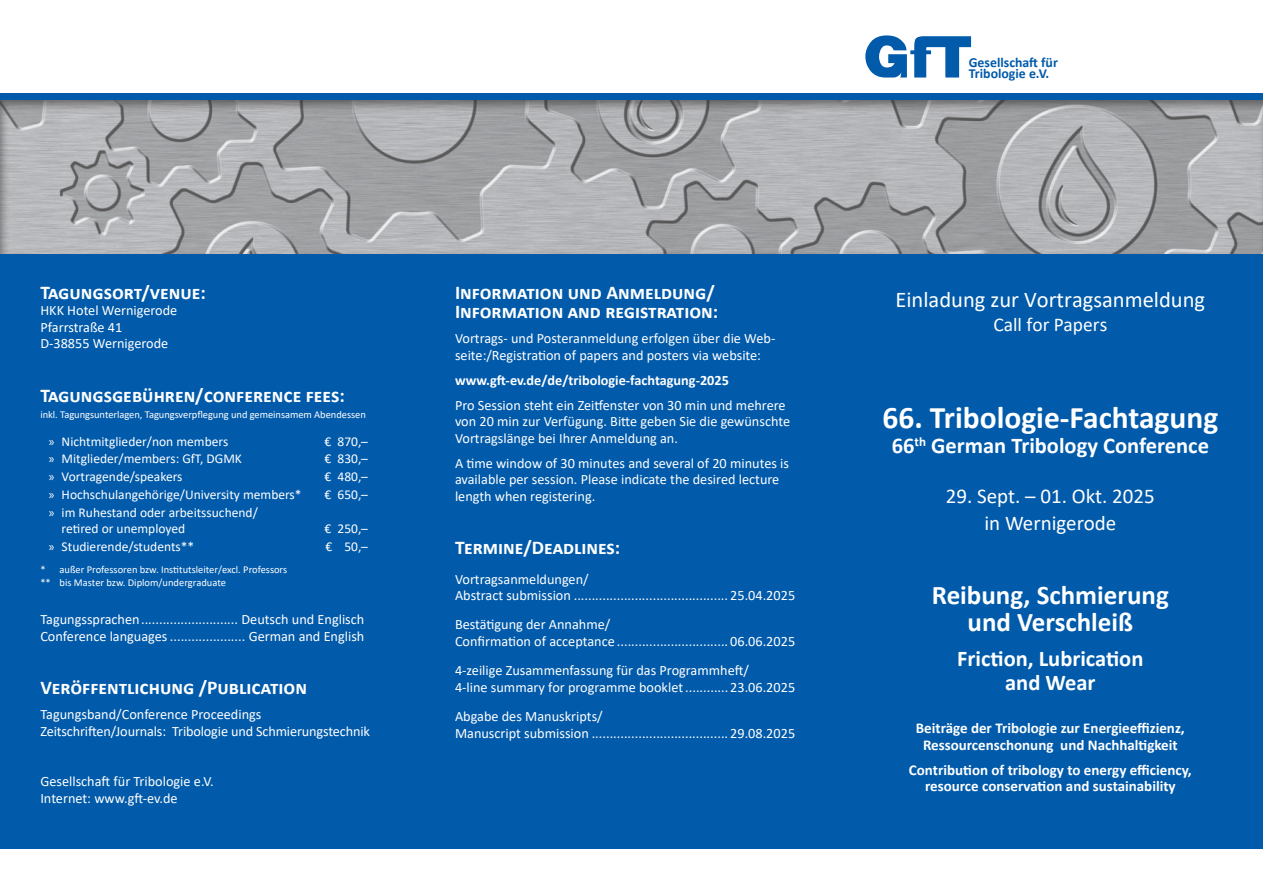
<style>
.page{position:relative;width:1263px;height:893px;background:#fff}
.page>*{position:absolute;margin:0;border:0;box-sizing:border-box;transform-origin:0 0}
.t1{font:700 31.5px "Calibri";color:#fff}
.t2{font:700 27px/27px "Calibri";color:#fff;text-align:center}
.t3{font:700 22.5px/24px "Calibri";color:#fff;text-align:center}
.t4{font:22.5px "Calibri";color:#fff}
.t5{font:21px/27px "Calibri";color:#fff;text-align:center}
.Überschrift_1_weiß{font:700 19.5px/19.5px "Calibri";color:#fff}
.t6{font:19.5px "Calibri";color:#fff}
.t7{font:700 15px/16.5px "Calibri";color:#fff;text-align:center}
.Standard_weiß{font:14.25px/16.5px "Calibri";color:#fff}
.Standard_weiß-2{font:700 14.25px "Calibri";color:#fff}
.t8{font:700 13.8px "Calibri";color:#015aaa}
.Aufzählung_1_weiß{font:13.5px/16.5px "Calibri";color:#fff}
.Standard_weiß-3{font:10.5px "Calibri";letter-spacing:-.005em;color:#fff}
.s1{font-family:"Myriad Pro"}
</style>
<div class="page">
<div style="left:0;top:99px;width:1263px;height:157px;background:#231f20;opacity:.75"></div>
<div style="left:0;top:94px;width:1263px;height:6px;background:#015aaa"></div>
<svg style="left:865px;top:35px;width:106px;height:43px"></svg>
<div style="left:0;top:255px;width:1263px;height:594px;background:#015aaa"></div>
<p class="Überschrift_1_weiß" style="left:40px;top:282px;width:167px">Tagungsort/venue:</p>
<p class="Standard_weiß" style="left:40px;top:302px;width:138px">HKK Hotel Wernigerode</p>
<p class="Standard_weiß" style="left:40px;top:319px;width:83px">Pfarrstraße 41</p>
<p class="Standard_weiß" style="left:40px;top:335px;width:129px">D-38855 Wernigerode</p>
<p class="Überschrift_1_weiß" style="left:40px;top:385px;width:306px">Tagungsgebühren/conference fees:</p>
<p class="Standard_weiß-3" style="left:40px;top:408px;width:327px">inkl. Tagungsunterlagen, Tagungsverpflegung und gemeinsamem Abendessen</p>
<p class="Aufzählung_1_weiß" style="left:49px;top:432px;width:181px"><span class="s1">»</span> Nichtmitglieder/non members</p>
<p class="Aufzählung_1_weiß" style="left:325px;top:432px;width:45px">€ 870,–</p>
<p class="Aufzählung_1_weiß" style="left:49px;top:450px;width:195px"><span class="s1">»</span> Mitglieder/members: GfT, DGMK</p>
<p class="Aufzählung_1_weiß" style="left:325px;top:450px;width:45px">€ 830,–</p>
<p class="Aufzählung_1_weiß" style="left:49px;top:468px;width:135px"><span class="s1">»</span> Vortragende/speakers</p>
<p class="Aufzählung_1_weiß" style="left:325px;top:468px;width:45px">€ 480,–</p>
<p class="Aufzählung_1_weiß" style="left:49px;top:486px;width:254px"><span class="s1">»</span> Hochschulangehörige/University members*</p>
<p class="Aufzählung_1_weiß" style="left:325px;top:486px;width:45px">€ 650,–</p>
<p class="Aufzählung_1_weiß" style="left:62px;top:504px;width:198px;text-indent:-13px"><span class="s1">»</span> im Ruhestand oder arbeitssuchend/ retired or unemployed</p>
<p class="Aufzählung_1_weiß" style="left:325px;top:520px;width:45px">€ 250,–</p>
<p class="Aufzählung_1_weiß" style="left:49px;top:538px;width:147px"><span class="s1">»</span> Studierende/students**</p>
<p class="Aufzählung_1_weiß" style="left:325px;top:538px;width:44px">€ 50,–</p>
<p class="Standard_weiß-3" style="left:40px;top:562px;width:248px">* außer Professoren bzw. Institutsleiter/excl. Professors</p>
<p class="Standard_weiß-3" style="left:40px;top:576px;width:187px">** bis Master bzw. Diplom/undergraduate</p>
<p class="Standard_weiß" style="left:40px;top:611px;width:325px">Tagungssprachen........................... Deutsch und Englisch<br>Conference languages ..................... German and English</p>
<p class="Überschrift_1_weiß" style="left:40px;top:678px;width:268px">Veröffentlichung /Publication</p>
<p class="Standard_weiß" style="left:40px;top:706px;width:331px">Tagungsband/Conference Proceedings<br>Zeitschriften/Journals: Tribologie und Schmierungstechnik</p>
<p class="Standard_weiß" style="left:40px;top:773px;width:175px">Gesellschaft für Tribologie e.V.<br>Internet: www.gft-ev.de</p>
<p class="Überschrift_1_weiß" style="left:455px;top:282px;width:265px">Information und Anmeldung/<br>Information and registration:</p>
<p class="Standard_weiß" style="left:455px;top:330px;width:322px">Vortrags- und Posteranmeldung erfolgen über die Web&shy;seite:/Registration of papers and posters via website:</p>
<p class="Standard_weiß-2" style="left:455px;top:370px;width:275px">www.gft-ev.de/de/tribologie-fachtagung-2025</p>
<p class="Standard_weiß" style="left:455px;top:397px;width:337px">Pro Session steht ein Zeitfenster von 30 min und mehrere von 20 min zur Verfügung. Bitte geben Sie die gewünschte<br>Vortragslänge bei Ihrer Anmeldung an.</p>
<p class="Standard_weiß" style="left:455px;top:455px;width:336px">A time window of 30 minutes and several of 20 minutes is available per session. Please indicate the desired lecture length when registering.</p>
<p class="Überschrift_1_weiß" style="left:455px;top:538px;width:167px">Termine/Deadlines:</p>
<p class="Standard_weiß" style="left:455px;top:570px;width:342px">Vortragsanmeldungen/<br>Abstract submission ........................................... 25.04.2025</p>
<p class="Standard_weiß" style="left:455px;top:616px;width:342px">Bestätigung der Annahme/<br>Confirmation of acceptance ............................... 06.06.2025</p>
<p class="Standard_weiß" style="left:455px;top:662px;width:342px">4-zeilige Zusammenfassung für das Programmheft/<br>4-line summary for programme booklet............ 23.06.2025</p>
<p class="Standard_weiß" style="left:455px;top:708px;width:342px">Abgabe des Manuskripts/<br>Manuscript submission ...................................... 29.08.2025</p>
<p class="t8" style="left:969px;top:53px;width:91px">Gesellschaft für</p>
<p class="t8" style="left:969px;top:64px;width:82px">Tribologie e.V.</p>
<p class="t4" style="left:895px;top:284px;width:311px">Einladung zur Vortragsanmeldung</p>
<p class="t6" style="left:993px;top:311px;width:115px">Call for Papers</p>
<p class="t1" style="left:882px;top:395px;width:337px">66. Tribologie-Fachtagung</p>
<p class="t3" style="left:892px;top:433px;width:319px">66<sup>th</sup> German Tribology Conference</p>
<p class="t5" style="left:946px;top:482px;width:211px">29. Sept. – 01. Okt. 2025 in Wernigerode</p>
<p class="t2" style="left:932px;top:581px;width:238px">Reibung, Schmierung und Verschleiß</p>
<p class="t3" style="left:957px;top:646px;width:188px">Friction, Lubrication and Wear</p>
<p class="t7" style="left:916px;top:720px;width:270px">Beiträge der Tribologie zur Energieeffizienz,<br>Ressourcenschonung und Nachhaltigkeit</p>
<p class="t7" style="left:909px;top:761px;width:284px">Contribution of tribology to energy efficiency, resource conservation and sustainability</p>
</div>
